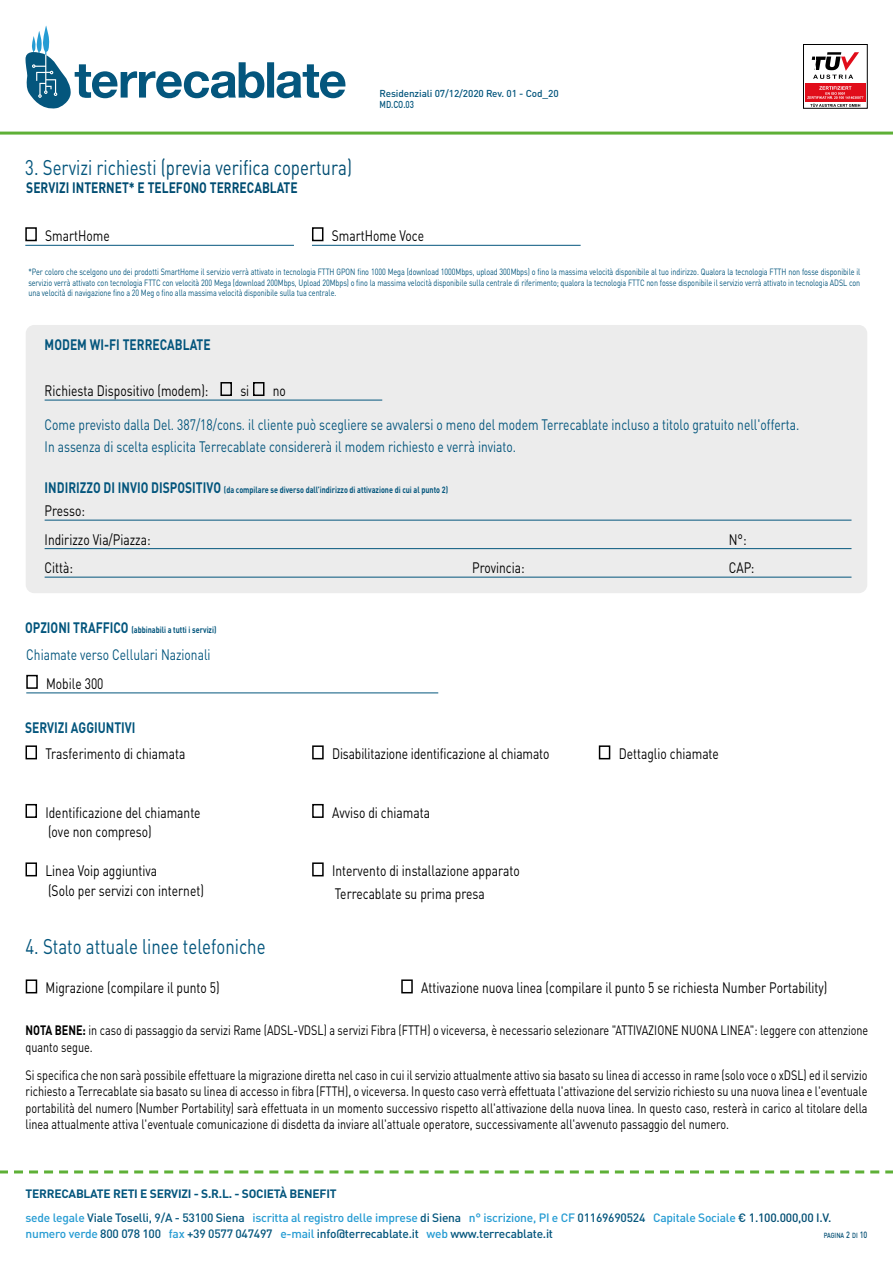
<style>
.page{position:relative;width:893px;height:1263px;background:#fff}
.page>*{position:absolute;margin:0;border:0;box-sizing:border-box;transform-origin:0 0}
.t1{font:21px "FFDIN Pro";color:#004d72;scale:.8 1}
.t2{font:21px "FFDIN Pro";color:#04567d;scale:.8 1}
.t3{font:15px/19.5px "FFDIN Pro";color:#000;scale:.8 1}
.t4{font:15px "FFDIN Pro";color:#04567d;scale:.8 1}
.t5{font:700 15px "FFDIN Pro";color:#04567d;scale:.8 1}
.t6{font:700 15px "FFDIN Pro";color:#004d72;scale:.8 1}
.t7{font:13.5px/16.5px "FFDIN Pro";color:#000;scale:.8 1}
.t8{font:500 12px/24px "FFDIN Pro";letter-spacing:-.02em;color:#269cd3}
.t9{font:500 12px "FFDIN Pro";letter-spacing:-.02em;color:#04567d}
.t10{font:500 9.9px/12px "FFDIN Pro";letter-spacing:-.01em;color:#04567d}
.t11{font:9px/10.5px "FFDIN Pro";letter-spacing:-.01em;color:#04567d;text-align:justify;scale:.8 1}
.t12{font:700 9px "FFDIN Pro";color:#04567d;scale:.8 1}
.t13{font:500 7.35px "FFDIN Pro";color:#004d72;scale:.8 1}
.s1{color:#04567d}
.s2{font-size:15px}
.s3{font-weight:700}
.s4{font-weight:700;color:#04567d}
.s5{color:#004d72}
.s6{color:#269cd3}
.s7{font-size:9px}
</style>
<div class="page">
<hr style="left:0;top:132px;width:893px;height:3px;background:#5eb037">
<svg style="left:25px;top:26px;width:321px;height:83px"></svg>
<svg style="left:0;top:1170px;width:893px;height:3px"></svg>
<div style="left:26px;top:325px;width:841px;height:268px;background:#ececec;border-radius:9px"></div>
<hr style="left:26px;top:693px;width:412px;height:1px;background:#04567d">
<div style="left:26px;top:675px;width:12px;height:14px;border:2px solid #000"></div>
<div style="left:26px;top:745px;width:11px;height:14px;border:2px solid #000"></div>
<div style="left:26px;top:804px;width:11px;height:14px;border:2px solid #000"></div>
<div style="left:26px;top:862px;width:11px;height:14px;border:2px solid #000"></div>
<div style="left:312px;top:745px;width:12px;height:14px;border:2px solid #000"></div>
<div style="left:312px;top:804px;width:12px;height:14px;border:2px solid #000"></div>
<div style="left:312px;top:862px;width:12px;height:14px;border:2px solid #000"></div>
<div style="left:599px;top:745px;width:11px;height:14px;border:2px solid #000"></div>
<hr style="left:45px;top:520px;width:806px;height:1px;background:#04567d">
<hr style="left:45px;top:548px;width:806px;height:1px;background:#04567d">
<hr style="left:45px;top:577px;width:806px;height:1px;background:#04567d">
<hr style="left:25px;top:245px;width:269px;height:1px;background:#04567d">
<div style="left:25px;top:227px;width:12px;height:14px;border:2px solid #000"></div>
<hr style="left:312px;top:245px;width:269px;height:1px;background:#04567d">
<div style="left:312px;top:227px;width:11px;height:14px;border:2px solid #000"></div>
<hr style="left:45px;top:400px;width:337px;height:1px;background:#04567d">
<div style="left:220px;top:382px;width:12px;height:14px;border:2px solid #000"></div>
<div style="left:253px;top:382px;width:11px;height:14px;border:2px solid #000"></div>
<div style="left:26px;top:979px;width:11px;height:14px;border:2px solid #000"></div>
<div style="left:401px;top:979px;width:12px;height:14px;border:2px solid #000"></div>
<div style="left:803px;top:44px;width:64px;height:64px;border:1px solid #000"></div>
<div style="left:805px;top:83px;width:61px;height:19px;background:#e10d1a"></div>
<svg style="left:812px;top:52px;width:47px;height:27px"></svg>
<svg style="left:807px;top:86px;width:56px;height:21px"></svg>
<p class="t1" style="left:25px;top:151px;width:410px"><span class="s1">3. Servizi richiesti</span> (previa verifica copertura)</p>
<p class="t6" style="left:26px;top:175px;width:341px">SERVIZI INTERNET* E TELEFONO TERRECABLATE</p>
<p class="t10" style="left:380px;top:86px;width:181px">Residenziali 07/12/2020 Rev. 01 - Cod_20<br>MD.CO.03</p>
<p class="t3" style="left:45px;top:225px;width:82px">SmartHome</p>
<p class="t3" style="left:332px;top:225px;width:117px">SmartHome Voce</p>
<p class="t11" style="left:28px;top:266px;width:1041px">*Per coloro che scelgono uno dei prodotti SmartHome il servizio verrà attivato in tecnologia FTTH GPON fino 1000 Mega (download 1000Mbps, upload 300Mbps) o fino la massima velocità disponibile al tuo indirizzo. Qualora la tecnologia FTTH non fosse disponibile il servizio verrà attivato con tecnologia FTTC con velocità 200 Mega (download 200Mbps, Upload 20Mbps) o fino la massima velocità disponibile sulla centrale di riferimento; qualora la tecnologia FTTC non fosse disponibile il servizio verrà attivato in tecnologia ADSL con una velocità di navigazione fino a 20 Meg o fino alla massima velocità disponibile sulla tua centrale.</p>
<p class="t5" style="left:45px;top:332px;width:209px">MODEM WI-FI TERRECABLATE</p>
<p class="t3" style="left:45px;top:379px;width:206px">Richiesta Dispositivo (modem):</p>
<p class="t3" style="left:240px;top:379px;width:59px">si no</p>
<p class="t4" style="left:45px;top:412px;width:945px">Come previsto dalla Del. 387/18/cons. il cliente può scegliere se avvalersi o meno del modem Terrecablate incluso a titolo gratuito nell'offerta.</p>
<p class="t4" style="left:45px;top:435px;width:591px">In assenza di scelta esplicita Terrecablate considererà il modem richiesto e verrà inviato.</p>
<p class="t12" style="left:45px;top:482px;width:506px"><span class="s2">INDIRIZZO DI INVIO DISPOSITIVO</span> (da compilare se diverso dall’indirizzo di attivazione di cui al punto 2)</p>
<p class="t3" style="left:45px;top:499px;width:52px">Presso:</p>
<p class="t3" style="left:45px;top:528px;width:134px">Indirizzo Via/Piazza:</p>
<p class="t3" style="left:729px;top:528px;width:24px">N°:</p>
<p class="t3" style="left:45px;top:556px;width:37px">Città:</p>
<p class="t3" style="left:472px;top:556px;width:67px">Provincia:</p>
<p class="t3" style="left:729px;top:556px;width:34px">CAP:</p>
<p class="t12" style="left:25px;top:623px;width:241px"><span class="s2">OPZIONI TRAFFICO</span> (abbinabili a tutti i servizi)</p>
<p class="t4" style="left:26px;top:643px;width:232px">Chiamate verso Cellulari Nazionali</p>
<p class="t3" style="left:46px;top:672px;width:73px">Mobile 300</p>
<p class="t5" style="left:25px;top:715px;width:140px">SERVIZI AGGIUNTIVI</p>
<p class="t3" style="left:45px;top:743px;width:177px">Trasferimento di chiamata</p>
<p class="t3" style="left:45px;top:801px;width:196px">Identificazione del chiamante (ove non compreso)</p>
<p class="t3" style="left:45px;top:860px;width:200px">Linea Voip aggiuntiva<br>(Solo per servizi con internet)</p>
<p class="t2" style="left:26px;top:929px;width:302px">4. Stato attuale linee telefoniche</p>
<p class="t3" style="left:332px;top:743px;width:273px">Disabilitazione identificazione al chiamato</p>
<p class="t3" style="left:332px;top:801px;width:124px">Avviso di chiamata</p>
<p class="t3" style="left:332px;top:858px;width:236px;line-height:22.5px">Intervento di installazione apparato<br>Terrecablate su prima presa</p>
<p class="t3" style="left:619px;top:743px;width:127px">Dettaglio chiamate</p>
<p class="t3" style="left:46px;top:977px;width:219px">Migrazione (compilare il punto 5)</p>
<p class="t3" style="left:421px;top:977px;width:509px">Attivazione nuova linea (compilare il punto 5 se richiesta Number Portability)</p>
<p class="t7" style="left:26px;top:1020px;width:1055px"><span class="s3">NOTA BENE:</span> in caso di passaggio da servizi Rame (ADSL-VDSL) a servizi Fibra (FTTH) o viceversa, è necessario selezionare "ATTIVAZIONE NUONA LINEA": leggere con attenzione quanto segue.</p>
<p class="t7" style="left:26px;top:1065px;width:1054px;text-align:justify">Si specifica che non sarà possibile effettuare la migrazione diretta nel caso in cui il servizio attualmente attivo sia basato su linea di accesso in rame (solo voce o xDSL) ed il servizio richiesto a Terrecablate sia basato su linea di accesso in fibra (FTTH), o viceversa. In questo caso verrà effettuata l'attivazione del servizio richiesto su una nuova linea e l'eventuale portabilità del numero (Number Portability) sarà effettuata in un momento successivo rispetto all'attivazione della nuova linea. In questo caso, resterà in carico al titolare della linea attualmente attiva l'eventuale comunicazione di disdetta da inviare all'attuale operatore, successivamente all'avvenuto passaggio del numero.</p>
<p class="t8" style="left:26px;top:1180px;width:807px"><span class="s4">TERRECABLATE RETI E SERVIZI - S.R.L. - SOCIETÀ BENEFIT<br></span>sede legale <span class="s1">Viale Toselli, 9/A - 53100 Siena</span> iscritta al registro delle imprese <span class="s1">di Siena</span> n° iscrizione, PI e CF <span class="s1">01169690524</span> Capitale Sociale <span class="s1">€</span> <span class="s5">1.100.000,00 I.V.</span></p>
<p class="t9" style="left:26px;top:1224px;width:529px"><span class="s6">numero verde</span> 800 078 100 <span class="s6">fax</span> +39 0577 047497 <span class="s6">e-mail</span> info@terrecablate.it <span class="s6">web</span> www.terrecablate.it</p>
<p class="t13" style="left:824px;top:1229px;width:56px">PAGINA <span class="s7">2</span> DI <span class="s7">10</span></p>
</div>
